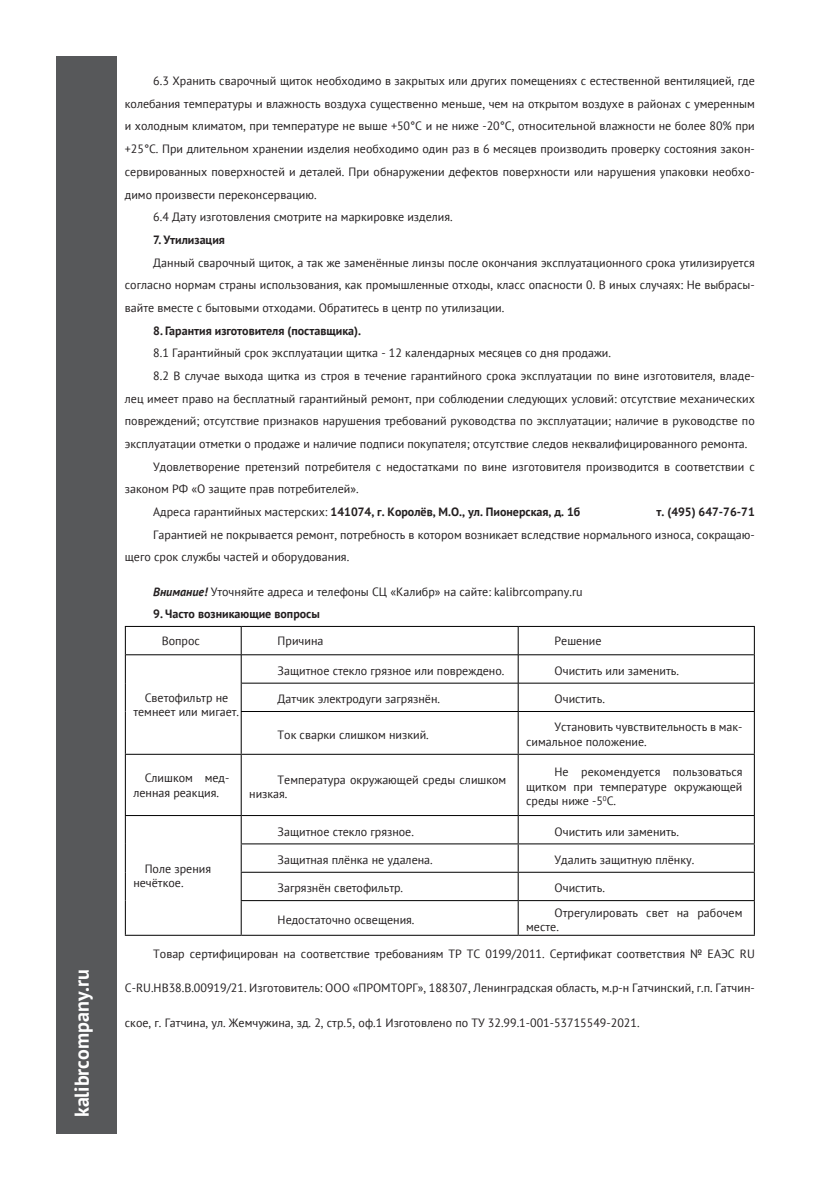
<style>
.page{position:relative;width:840px;height:1191px;background:#fff}
.page>*{position:absolute;margin:0;border:0;box-sizing:border-box;transform-origin:0 0}
.t1{font:700 20px "PT Sans";color:#fff}
.Paragraf{font:12px/22.6px "PT Sans";color:#231f20;text-align:justify}
.Vrezki{font:12px/14.4px "PT Sans";color:#231f20}
.Paragraf-2{font:700 12px "PT Sans";color:#231f20}
.Zagolovok{font:700 12px "PT Sans";color:#231f20}
.s1{font-weight:400}
.s2{font-weight:700;font-style:italic}
</style>
<div class="page">
<div style="left:57px;top:56px;width:60px;height:1078px;background:#57585a"></div>
<svg style="left:125px;top:627px;width:1px;height:84px"></svg>
<hr style="left:125px;top:711px;width:1px;height:43px;background:#000">
<hr style="left:125px;top:626px;width:116px;height:1px;background:#000">
<hr style="left:241px;top:626px;width:277px;height:1px;background:#000">
<hr style="left:518px;top:626px;width:236px;height:1px;background:#000">
<hr style="left:126px;top:654px;width:115px;height:1px;background:#000">
<hr style="left:241px;top:654px;width:277px;height:1px;background:#000">
<hr style="left:518px;top:654px;width:235px;height:1px;background:#000">
<svg style="left:240px;top:626px;width:1px;height:85px"></svg>
<svg style="left:517px;top:626px;width:1px;height:85px"></svg>
<svg style="left:753px;top:626px;width:1px;height:85px"></svg>
<hr style="left:240px;top:711px;width:278px;height:1px;background:#000">
<hr style="left:240px;top:712px;width:1px;height:42px;background:#000">
<hr style="left:518px;top:711px;width:236px;height:1px;background:#000">
<hr style="left:517px;top:712px;width:1px;height:42px;background:#000">
<hr style="left:753px;top:712px;width:1px;height:42px;background:#000">
<hr style="left:125px;top:754px;width:116px;height:1px;background:#000">
<hr style="left:125px;top:755px;width:1px;height:60px;background:#000">
<hr style="left:241px;top:754px;width:277px;height:1px;background:#000">
<hr style="left:240px;top:755px;width:1px;height:60px;background:#000">
<hr style="left:518px;top:754px;width:236px;height:1px;background:#000">
<hr style="left:517px;top:755px;width:1px;height:60px;background:#000">
<hr style="left:753px;top:755px;width:1px;height:60px;background:#000">
<hr style="left:125px;top:815px;width:116px;height:1px;background:#000">
<hr style="left:241px;top:815px;width:277px;height:1px;background:#000">
<hr style="left:518px;top:815px;width:236px;height:1px;background:#000">
<hr style="left:240px;top:843px;width:278px;height:1px;background:#000">
<hr style="left:518px;top:843px;width:236px;height:1px;background:#000">
<svg style="left:125px;top:816px;width:1px;height:84px"></svg>
<hr style="left:240px;top:871px;width:278px;height:1px;background:#000">
<svg style="left:240px;top:816px;width:1px;height:84px"></svg>
<hr style="left:518px;top:871px;width:236px;height:1px;background:#000">
<svg style="left:517px;top:816px;width:1px;height:84px"></svg>
<svg style="left:753px;top:816px;width:1px;height:84px"></svg>
<hr style="left:125px;top:900px;width:1px;height:34px;background:#000">
<hr style="left:240px;top:900px;width:278px;height:1px;background:#000">
<hr style="left:240px;top:901px;width:1px;height:33px;background:#000">
<hr style="left:518px;top:900px;width:236px;height:1px;background:#000">
<hr style="left:517px;top:901px;width:1px;height:33px;background:#000">
<hr style="left:753px;top:901px;width:1px;height:33px;background:#000">
<hr style="left:125px;top:934px;width:116px;height:1px;background:#000">
<hr style="left:241px;top:934px;width:277px;height:1px;background:#000">
<hr style="left:518px;top:934px;width:236px;height:1px;background:#000">
<hr style="left:241px;top:683px;width:277px;height:1px;background:#000">
<hr style="left:518px;top:683px;width:235px;height:1px;background:#000">
<h1 class="t1" style="left:69px;top:1117px;width:150px;rotate:-90deg">kalibrcompany.ru</h1>
<p class="Paragraf" style="left:125px;top:69px;width:631px;text-indent:28px">6.3 Хранить сварочный щиток необходимо в закрытых или других помещениях с естественной вентиляцией, где колебания температуры и влажность воздуха существенно меньше, чем на открытом воздухе в районах с умеренным и холодным климатом, при температуре не выше +50°С и не ниже -20°С, относительной влажности не более 80% при +25°С. При длительном хранении изделия необходимо один раз в 6 месяцев производить проверку состояния закон&shy;сервированных поверхностей и деталей. При обнаружении дефектов поверхности или нарушения упаковки необхо&shy;димо произвести переконсервацию.</p>
<p class="Paragraf" style="left:153px;top:205px;width:301px">6.4 Дату изготовления смотрите на маркировке изделия.</p>
<p class="Zagolovok" style="left:153px;top:232px;width:73px">7. Утилизация</p>
<p class="Paragraf" style="left:125px;top:251px;width:631px;text-indent:28px">Данный сварочный щиток, а так же заменённые линзы после окончания эксплуатационного срока утилизируется согласно нормам страны использования, как промышленные отходы, класс опасности 0. В иных случаях: Не выбрасы&shy;вайте вместе с бытовыми отходами. Обратитесь в центр по утилизации.</p>
<p class="Zagolovok" style="left:153px;top:322px;width:209px">8. Гарантия изготовителя (поставщика).</p>
<p class="Paragraf" style="left:153px;top:341px;width:459px">8.1 Гарантийный срок эксплуатации щитка - 12 календарных месяцев со дня продажи.</p>
<p class="Paragraf" style="left:125px;top:364px;width:631px;text-indent:28px">8.2 В случае выхода щитка из строя в течение гарантийного срока эксплуатации по вине изготовителя, владе&shy;лец имеет право на бесплатный гарантийный ремонт, при соблюдении следующих условий: отсутствие механических повреждений; отсутствие признаков нарушения требований руководства по эксплуатации; наличие в руководстве по эксплуатации отметки о продаже и наличие подписи покупателя; отсутствие следов неквалифицированного ремонта.</p>
<p class="Paragraf" style="left:125px;top:455px;width:631px;text-indent:28px">Удовлетворение претензий потребителя с недостатками по вине изготовителя производится в соответствии с законом РФ «О защите прав потребителей».</p>
<p class="Paragraf-2" style="left:153px;top:504px;width:428px"><span class="s1">Адреса гарантийных мастерских:</span> 141074, г. Королёв, М.О., ул. Пионерская, д. 1б</p>
<p class="Paragraf-2" style="left:656px;top:504px;width:100px">т. (495) 647-76-71</p>
<p class="Paragraf" style="left:125px;top:523px;width:631px;text-indent:28px">Гарантией не покрывается ремонт, потребность в котором возникает вследствие нормального износа, сокращаю&shy;щего срок службы частей и оборудования.</p>
<p class="Paragraf" style="left:153px;top:579px;width:430px"><span class="s2">Внимание!</span> Уточняйте адреса и телефоны СЦ «Калибр» на сайте: kalibrcompany.ru</p>
<p class="Zagolovok" style="left:153px;top:606px;width:168px">9. Часто возникающие вопросы</p>
<p class="Vrezki" style="left:162px;top:633px;width:40px">Вопрос</p>
<p class="Vrezki" style="left:277px;top:633px;width:47px">Причина</p>
<p class="Vrezki" style="left:554px;top:633px;width:48px">Решение</p>
<p class="Vrezki" style="left:133px;top:690px;width:107px;text-align:center">Светофильтр не темнеет или мигает.</p>
<p class="Vrezki" style="left:277px;top:663px;width:228px">Защитное стекло грязное или повреждено.</p>
<p class="Vrezki" style="left:554px;top:663px;width:126px">Очистить или заменить.</p>
<p class="Vrezki" style="left:277px;top:691px;width:164px">Датчик электродуги загрязнён.</p>
<p class="Vrezki" style="left:554px;top:691px;width:52px">Очистить.</p>
<p class="Vrezki" style="left:277px;top:727px;width:153px">Ток сварки слишком низкий.</p>
<p class="Vrezki" style="left:526px;top:720px;width:218px;text-indent:28px">Установить чувствительность в мак&shy;симальное положение.</p>
<p class="Vrezki" style="left:133px;top:770px;width:97px;text-indent:11px">Слишком мед&shy;ленная реакция.</p>
<p class="Vrezki" style="left:249px;top:772px;width:258px;text-indent:28px">Температура окружающей среды слишком низкая.</p>
<p class="Vrezki" style="left:526px;top:764px;width:218px;text-align:justify;text-indent:28px">Не рекомендуется пользоваться щитком при температуре окружающей среды ниже -5<sup>0</sup>С.</p>
<p class="Vrezki" style="left:277px;top:824px;width:138px">Защитное стекло грязное.</p>
<p class="Vrezki" style="left:554px;top:824px;width:126px">Очистить или заменить.</p>
<p class="Vrezki" style="left:277px;top:852px;width:157px">Защитная плёнка не удалена.</p>
<p class="Vrezki" style="left:554px;top:852px;width:141px">Удалить защитную плёнку.</p>
<p class="Vrezki" style="left:277px;top:880px;width:127px">Загрязнён светофильтр.</p>
<p class="Vrezki" style="left:554px;top:880px;width:52px">Очистить.</p>
<p class="Vrezki" style="left:277px;top:912px;width:138px">Недостаточно освещения.</p>
<p class="Vrezki" style="left:526px;top:905px;width:218px;text-indent:28px">Отрегулировать свет на рабочем месте.</p>
<p class="Paragraf" style="left:153px;top:942px;width:602px">Товар сертифицирован на соответствие требованиям ТР ТС 0199/2011. Сертификат соответствия № ЕАЭС RU</p>
<p class="Paragraf" style="left:125px;top:976px;width:631px">C-RU.HB38.B.00919/21. Изготовитель: ООО «ПРОМТОРГ», 188307, Ленинградская область, м.р-н Гатчинский, г.п. Гатчин-</p>
<p class="Paragraf" style="left:125px;top:1010px;width:516px">ское, г. Гатчина, ул. Жемчужина, зд. 2, стр.5, оф.1 Изготовлено по ТУ 32.99.1-001-53715549-2021.</p>
<p class="Vrezki" style="left:133px;top:861px;width:79px;text-indent:11px">Поле зрения нечёткое.</p>
</div>
